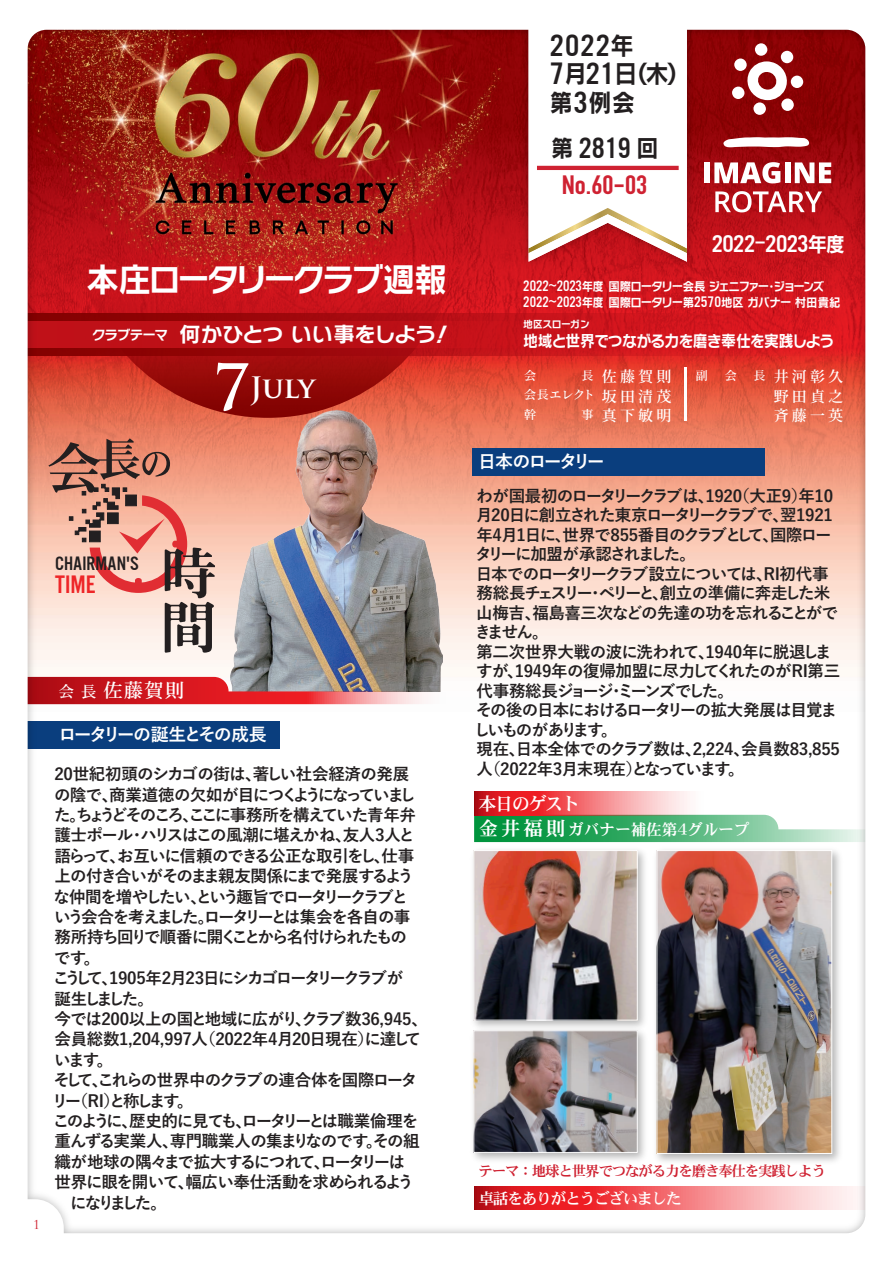
<style>
.page{position:relative;width:893px;height:1263px;background:#fff}
.page>*{position:absolute;margin:0;border:0;box-sizing:border-box;transform-origin:0 0}
.t1{font:33.3px "Rodin NTLG Pro B";letter-spacing:-.09em;color:#fff}
.t2{font:31.95px "U.S.101";color:#231f20;scale:1.08 1}
.t3{font:30.6px "U.S.101";color:#231f20;scale:1.04 1}
.t4{font:700 28.8px "Trajan Pro";color:#fff}
.t5{font:700 26.25px "DIN Condensed";color:#cf2232;scale:1.13 1}
.t6{font:26.1px "U.S.101";color:#ee2628}
.t7{font:25.2px "U.S.101";letter-spacing:-.02em;color:#fff;scale:1.1 1}
.t8{font:24.75px/28.5px "Rodin NTLG Pro B";color:#231f20;scale:.92 1}
.t9{font:21px "Rodin NTLG Pro B";letter-spacing:-.03em;color:#fff}
.t10{font:20.1px "U.S.101";letter-spacing:.005em;color:#231f20}
.t11{font:19.5px "DFHS Mincho W5 MP RKSJ H";color:#fff}
.t12{font:700 18px "Yu Go";letter-spacing:-.14em;color:#fff}
.t13{font:18px "DFHS Mincho W7 MP RKSJ H";letter-spacing:-.075em;color:#fff}
.t14{font:700 16.5px/20.4px "Yu Go";letter-spacing:-.07em;color:#231f20}
.t15{font:700 16.5px "Yu Go";letter-spacing:-.025em;color:#231f20}
.t16{font:700 16.5px "Yu Go";letter-spacing:-.035em;color:#231f20}
.t17{font:16.2px "Rodin NTLG Pro B";letter-spacing:-.05em;color:#fff;scale:.92 1}
.t18{font:15.6px "DFHS Mincho W7 MP RKSJ H";color:#fff}
.t19{font:15.6px "DFHS Mincho W7 MP RKSJ H";letter-spacing:-.075em;color:#fff}
.t20{font:600 15px/19.5px "Source Han Serif";letter-spacing:.21em;color:#fff;text-align:justify}
.t21{font:14.4px "DFHS Mincho W7 MP RKSJ H";letter-spacing:-.075em;color:#cf2232}
.t22{font:13.5px "Rodin NTLG Pro B";letter-spacing:-.08em;color:#fff}
.t23{font:12.15px/15.8px "Rodin NTLG Pro B";letter-spacing:-.06em;color:#fff;scale:.89 1}
.t24{font:600 12px/19.5px "Source Han Serif";letter-spacing:.01em;color:#fff;text-align:justify}
.t25{font:12px "Trajan Pro";color:#cf2232}
.t26{font:10.2px "Rodin NTLG Pro B";letter-spacing:-.045em;color:#fff}
.s1{font-family:"Rodin NTLG Pro B";font-size:24.75px}
.s2{font-family:"U.S.101";font-size:31.95px}
.s3{font-family:"Rodin NTLG Pro B";font-size:23.7px}
.s4{font-size:62.4px}
.s5{font-size:15.6px}
.s6{font-family:"Rodin NTLG Pro B";font-size:20.55px}
.s7{font-family:"U.S.101";font-size:15.75px}
.s8{font-size:19.5px}
</style>
<div class="page">
<img style="left:27px;top:29px;width:839px;height:1205px">
<div style="left:704px;top:162px;width:6px;height:21px;background:#fff"></div>
<svg style="left:714px;top:162px;width:66px;height:21px"></svg>
<div style="left:785px;top:162px;width:5px;height:21px;background:#fff"></div>
<svg style="left:795px;top:162px;width:36px;height:21px"></svg>
<svg style="left:715px;top:191px;width:107px;height:21px"></svg>
<svg style="left:747px;top:61px;width:43px;height:39px"></svg>
<div style="left:732px;top:87px;width:13px;height:12px;background:#fff;border-radius:50%"></div>
<div style="left:734px;top:59px;width:13px;height:12px;background:#fff;border-radius:50%"></div>
<div style="left:755px;top:43px;width:12px;height:13px;background:#fff;border-radius:50%"></div>
<div style="left:781px;top:51px;width:12px;height:12px;background:#fff;border-radius:50%"></div>
<div style="left:791px;top:76px;width:12px;height:12px;background:#fff;border-radius:50%"></div>
<div style="left:781px;top:99px;width:13px;height:12px;background:#fff;border-radius:50%"></div>
<div style="left:753px;top:102px;width:13px;height:13px;background:#fff;border-radius:50%"></div>
<svg style="left:723px;top:137px;width:86px;height:10px"></svg>
<svg style="left:529px;top:29px;width:158px;height:233px"></svg>
<hr style="left:537px;top:166px;width:142px;height:4px;background:#cf2232">
<hr style="left:685px;top:367px;width:2px;height:54px;background:#fff">
<svg style="left:48px;top:438px;width:167px;height:215px;background:#d9a596"></svg>
<img style="left:466px;top:843px;width:184px;height:180px">
<img style="left:475px;top:852px;width:160px;height:166px">
<div style="left:473px;top:850px;width:164px;height:170px;border:1px solid #fff"></div>
<img style="left:650px;top:843px;width:196px;height:325px">
<img style="left:659px;top:852px;width:171px;height:300px">
<div style="left:657px;top:850px;width:175px;height:304px;border:1px solid #fff"></div>
<img style="left:466px;top:1023px;width:186px;height:144px">
<img style="left:475px;top:1032px;width:160px;height:119px">
<div style="left:473px;top:1030px;width:164px;height:123px;border:1px solid #fff"></div>
<p class="t25" style="left:33px;top:1217px;width:8px">1</p>
<h2 class="t2" style="left:550px;top:28px;width:79px">2022<span class="s1">年</span></h2>
<h3 class="t8" style="left:550px;top:58px;width:153px"><span class="s2">7</span>月<span class="s2">21</span>日（木）第<span class="s2">3</span>例会</h3>
<h3 class="t3" style="left:551px;top:132px;width:105px"><span class="s3">第</span> 2819 <span class="s3">回</span></h3>
<h1 class="t1" style="left:87px;top:257px;width:362px">本庄ロータリークラブ週報</h1>
<p class="t22" style="left:92px;top:326px;width:77px">クラブテーマ</p>
<p class="t9" style="left:179px;top:320px;width:275px">何かひとつ いい事をしよう！</p>
<h3 class="t4" style="left:213px;top:369px;width:104px"><span class="s4">7</span>July</h3>
<p class="t10" style="left:55px;top:552px;width:85px">CHAIRMAN'S</p>
<h3 class="t6" style="left:55px;top:570px;width:42px">TIME</h3>
<p class="t11" style="left:59px;top:680px;width:127px"><span class="s5">会 長</span> 佐藤賀則</p>
<p class="t12" style="left:59px;top:724px;width:210px">ロータリーの誕生とその成長</p>
<h3 class="t5" style="left:562px;top:168px;width:77px">No.60-03</h3>
<h3 class="t7" style="left:712px;top:230px;width:123px">2022<sup>-</sup>2023<span class="s6">年度</span></h3>
<p class="t23" style="left:523px;top:278px;width:358px"><span class="s7">2022</span><sup>～</sup><span class="s7">2023</span>年度国際ロータリー会長 ジェニファー・ジョーンズ<br><span class="s7">2022</span><sup>～</sup><span class="s7">2023</span>年度国際ロータリー第<span class="s7">2570</span>地区 ガバナー 村田貴紀</p>
<p class="t26" style="left:523px;top:318px;width:68px">地区スローガン</p>
<p class="t17" style="left:523px;top:330px;width:340px">地域と世界でつながる力を磨き奉仕を実践しよう</p>
<p class="t24" style="left:524px;top:366px;width:13px">会</p>
<p class="t24" style="left:524px;top:366px;width:72px;text-indent:58px">長会長エレクト幹</p>
<p class="t24" style="left:582px;top:405px;width:13px">事</p>
<p class="t20" style="left:602px;top:367px;width:71px">佐藤賀則坂田清茂真下敏明</p>
<p class="t24" style="left:696px;top:366px;width:13px">副</p>
<p class="t24" style="left:725px;top:366px;width:13px">会</p>
<p class="t20" style="left:774px;top:367px;width:71px;text-indent:-20px"><sup>長</sup> 井河彰久野田貞之斉藤一英</p>
<p class="t12" style="left:478px;top:451px;width:128px">日本のロータリー</p>
<p class="t14" style="left:474px;top:486px;width:368px;line-height:19.5px">わが国最初のロータリークラブは、1920（大正9）年10月20日に創立された東京ロータリークラブで、翌1921年4月1日に、世界で855番目のクラブとして、国際ロータリーに加盟が承認されました。<br>日本でのロータリークラブ設立については、RI初代事務総長チェスリー・ペリーと、創立の準備に奔走した米山梅吉、福島喜三次などの先達の功を忘れることができません。<br>第二次世界大戦の波に洗われて、1940年に脱退しますが、1949年の復帰加盟に尽力してくれたのがRI第三代事務総長ジョージ・ミーンズでした。<br>その後の日本におけるロータリーの拡大発展は目覚ましいものがあります。<br>現在、日本全体でのクラブ数は、2,224、会員数83,855</p>
<p class="t15" style="left:54px;top:765px;width:356px">20世紀初頭のシカゴの街は、著しい社会経済の発展</p>
<p class="t16" style="left:476px;top:759px;width:270px">人（2022年3月末現在）となっています。</p>
<p class="t14" style="left:52px;top:785px;width:378px">の陰で、商業道徳の欠如が目につくようになっていました。ちょうどそのころ、ここに事務所を構えていた青年弁護士ポール・ハリスはこの風潮に堪えかね、友人3人と語らって、お互いに信頼のできる公正な取引をし、仕事上の付き合いがそのまま親友関係にまで発展するような仲間を増やしたい、という趣旨でロータリークラブと<br>いう会合を考えました。ロータリーとは集会を各自の事務所持ち回りで順番に開くことから名付けられたもの<br>です。<br>こうして、1905年2月23日にシカゴロータリークラブが<br>誕生しました。<br>今では200以上の国と地域に広がり、クラブ数36,945、会員総数1,204,997人（2022年4月20日現在）に達しています。<br>そして、これらの世界中のクラブの連合体を国際ロータリー（RI）と称します。<br>このように、歴史的に見ても、ロータリーとは職業倫理を重んずる実業人、専門職業人の集まりなのです。その組織が地球の隅々まで拡大するにつれて、ロータリーは<br>世界に眼を開いて、幅広い奉仕活動を求められるよう　になりました。</p>
<p class="t13" style="left:479px;top:795px;width:103px">本日のゲスト</p>
<p class="t18" style="left:479px;top:822px;width:272px"><span class="s8">金井福則</span>ガバナー補佐第4グループ</p>
<p class="t21" style="left:479px;top:1164px;width:349px">テーマ：地球と世界でつながる力を磨き奉仕を実践しよう</p>
<p class="t19" style="left:479px;top:1191px;width:205px">卓話をありがとうございました</p>
</div>
